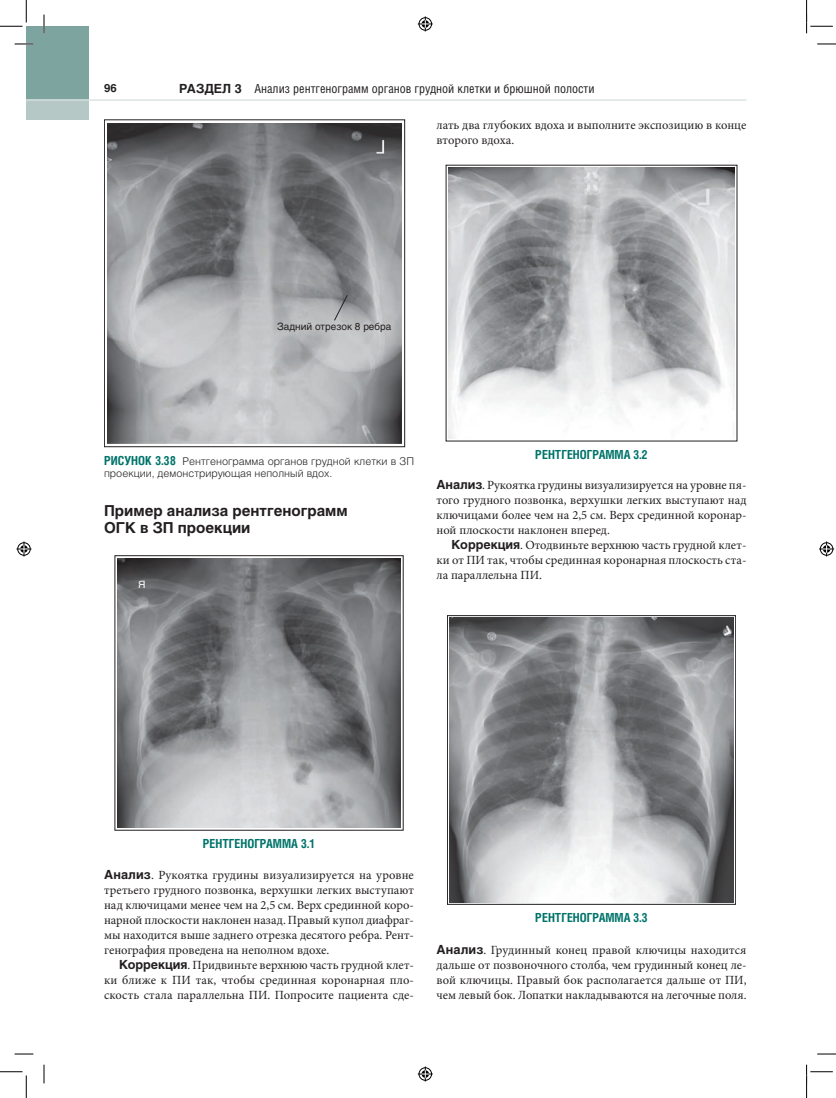
<style>
.page{position:relative;width:836px;height:1098px;background:#fff}
.page>*{position:absolute;margin:0;border:0;box-sizing:border-box;transform-origin:0 0}
.zag-_Black{font:700 15px/17.5px "Helios";color:#231f20}
.txt-1{font:12.5px/15px "Minion Pro";color:#231f20;text-align:justify}
.txt_max{font:12.5px/15px "Minion Pro";color:#231f20;text-align:justify}
.txt{font:12.5px/15px "Minion Pro";color:#231f20;text-align:justify}
.t1{font:12.5px "Helios Cond";color:#231f20}
.Risunok{font:700 12.5px "Helios Cond";color:#00746b}
.t2{font:700 11.25px "Helios";color:#231f20}
.Risunok-2{font:300 10.62px/12.5px "Helios";color:#231f20}
.t3{font:10px "Helios";color:#231f20}
.s1{font-family:"Helios";font-weight:700}
.s2{font-family:"Helios Cond";font-weight:700;font-size:12.5px;color:#00746b}
</style>
<div class="page">
<div style="left:26px;top:26px;width:63px;height:93px;background:#7ea49f"></div>
<div style="left:26px;top:99px;width:63px;height:20px;background:#b5c8c6"></div>
<hr style="left:26px;top:99px;width:720px;height:2px;background:#d6dfde">
<img style="left:117px;top:558px;width:283px;height:270px">
<img style="left:448px;top:168px;width:285px;height:270px">
<img style="left:449px;top:618px;width:284px;height:284px">
<div style="left:447px;top:615px;width:288px;height:289px;border:1px solid #231f20"></div>
<img style="left:107px;top:123px;width:294px;height:320px">
<div style="left:104px;top:119px;width:301px;height:328px;border:1px solid #231f20"></div>
<svg style="left:333px;top:294px;width:15px;height:28px"></svg>
<svg style="left:15px;top:43px;width:18px;height:2px"></svg>
<svg style="left:817px;top:43px;width:18px;height:2px"></svg>
<svg style="left:15px;top:1053px;width:18px;height:2px"></svg>
<svg style="left:817px;top:1053px;width:18px;height:2px"></svg>
<svg style="left:43px;top:15px;width:2px;height:18px"></svg>
<svg style="left:43px;top:1064px;width:2px;height:19px"></svg>
<svg style="left:0;top:0;width:27px;height:27px"></svg>
<svg style="left:0;top:1071px;width:27px;height:27px"></svg>
<svg style="left:806px;top:0;width:26px;height:33px"></svg>
<svg style="left:806px;top:1064px;width:26px;height:34px"></svg>
<svg style="left:417px;top:16px;width:15px;height:15px"></svg>
<svg style="left:417px;top:1066px;width:15px;height:15px"></svg>
<svg style="left:16px;top:541px;width:15px;height:15px"></svg>
<svg style="left:819px;top:541px;width:14px;height:15px"></svg>
<svg style="left:139px;top:581px;width:6px;height:7px"></svg>
<p class="t2" style="left:104px;top:82px;width:14px">96</p>
<p class="t1" style="left:179px;top:81px;width:417px"><span class="s1">РАЗДЕЛ 3</span> Анализ рентгенограмм органов грудной клетки и брюшной полости</p>
<p class="txt_max" style="left:436px;top:118px;width:311px">лать два глубоких вдоха и выполните экспозицию в конце второго вдоха.</p>
<p class="t3" style="left:277px;top:321px;width:116px">Задний отрезок 8 ребра</p>
<p class="Risunok-2" style="left:104px;top:455px;width:311px"><span class="s2">РИСУНОК 3.38</span> Рентгенограмма органов грудной клетки в ЗП проекции, демонстрирующая неполный вдох.</p>
<p class="zag-_Black" style="left:104px;top:502px;width:245px">Пример анализа рентгенограмм<br>ОГК в ЗП проекции</p>
<p class="Risunok" style="left:535px;top:447px;width:114px">РЕНТГЕНОГРАММА 3.2</p>
<p class="txt-1" style="left:436px;top:478px;width:311px"><span class="s1">Анализ</span>. Рукоятка грудины визуализируется на уровне пя&shy;того грудного позвонка, верхушки легких выступают над ключицами более чем на 2,5 см. Верх срединной коронар&shy;ной плоскости наклонен вперед.</p>
<p class="txt" style="left:436px;top:538px;width:311px;text-indent:15px"><span class="s1">Коррекция</span>. Отодвиньте верхнюю часть грудной клет&shy;ки от ПИ так, чтобы срединная коронарная плоскость ста&shy;ла параллельна ПИ.</p>
<p class="Risunok" style="left:203px;top:836px;width:114px">РЕНТГЕНОГРАММА 3.1</p>
<p class="txt-1" style="left:104px;top:868px;width:311px"><span class="s1">Анализ</span>. Рукоятка грудины визуализируется на уровне третьего грудного позвонка, верхушки легких выступают над ключицами менее чем на 2,5 см. Верх срединной коро&shy;нарной плоскости наклонен назад. Правый купол диафраг&shy;мы находится выше заднего отрезка десятого ребра. Рент&shy;генография проведена на неполном вдохе.</p>
<p class="txt_max" style="left:104px;top:958px;width:311px;text-indent:15px"><span class="s1">Коррекция</span>. Придвиньте верхнюю часть грудной клет&shy;ки ближе к ПИ так, чтобы срединная коронарная пло&shy;скость стала параллельна ПИ. Попросите пациента сде-</p>
<p class="Risunok" style="left:535px;top:910px;width:114px">РЕНТГЕНОГРАММА 3.3</p>
<p class="txt-1" style="left:436px;top:943px;width:311px"><span class="s1">Анализ</span>. Грудинный конец правой ключицы находится дальше от позвоночного столба, чем грудинный конец ле&shy;вой ключицы. Правый бок располагается дальше от ПИ, чем левый бок. Лопатки накладываются на легочные поля.</p>
</div>
